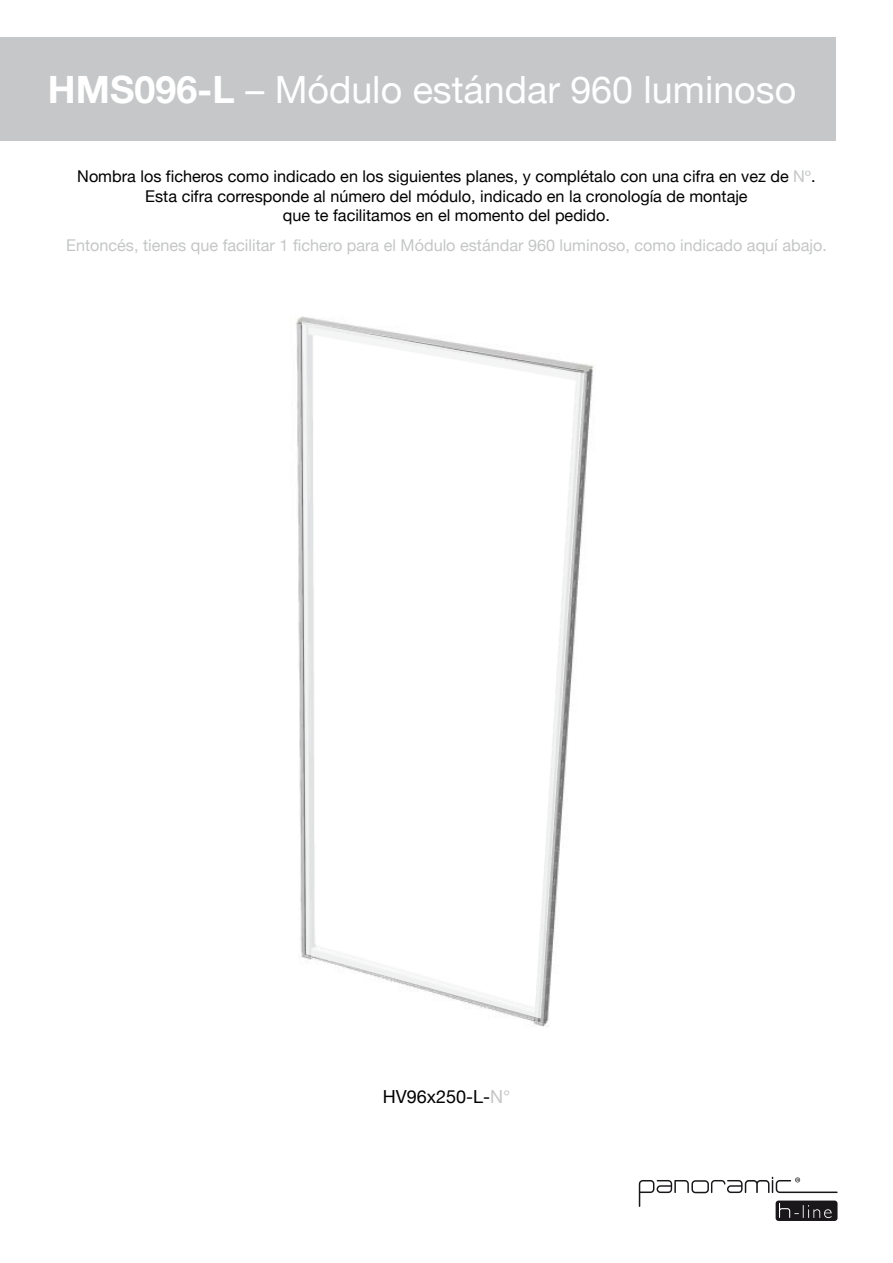
<style>
.page{position:relative;width:893px;height:1263px;background:#fff}
.page>*{position:absolute;margin:0;border:0;box-sizing:border-box;transform-origin:0 0}
.t1{font:700 41.55px "Helvetica Neue";color:#fff}
.t2{font:37.65px "Helvetica Neue";color:#fff}
.t3{font:18px "Helvetica Neue";color:#000}
.t4{font:16.2px/19.5px "Helvetica Neue";color:#000;text-align:center}
.t5{font:16.2px "Helvetica Neue";color:#c4c7c5}
.s1{font-weight:700}
.s2{color:#c4c7c5}
</style>
<div class="page">
<svg style="left:639px;top:1177px;width:199px;height:44px"></svg>
<div style="left:0;top:38px;width:836px;height:103px;background:#c5c7c8"></div>
<img style="left:296px;top:316px;width:300px;height:711px">
<svg style="left:302px;top:322px;width:282px;height:696px"></svg>
<h1 class="t1" style="left:66px;top:47px;width:478px">NOMMER SON FICHIER</h1>
<h2 class="t2" style="left:48px;top:62px;width:750px"><span class="s1">HMS096-L</span> – Módulo estándar 960 luminoso</h2>
<p class="t4" style="left:77px;top:168px;width:740px">Nombra los ficheros como indicado en los siguientes planes, y complétalo con una cifra en vez de <span class="s2">Nº</span>.<br>Esta cifra corresponde al número del módulo, indicado en la cronología de montaje<br>que te facilitamos en el momento del pedido.</p>
<p class="t5" style="left:66px;top:234px;width:762px">Entoncés, tienes que facilitar 1 fichero para el Módulo estándar 960 luminoso, como indicado aquí abajo.</p>
<p class="t3" style="left:383px;top:1084px;width:129px">HV96x250-L-<span class="s2">N°</span></p>
</div>
